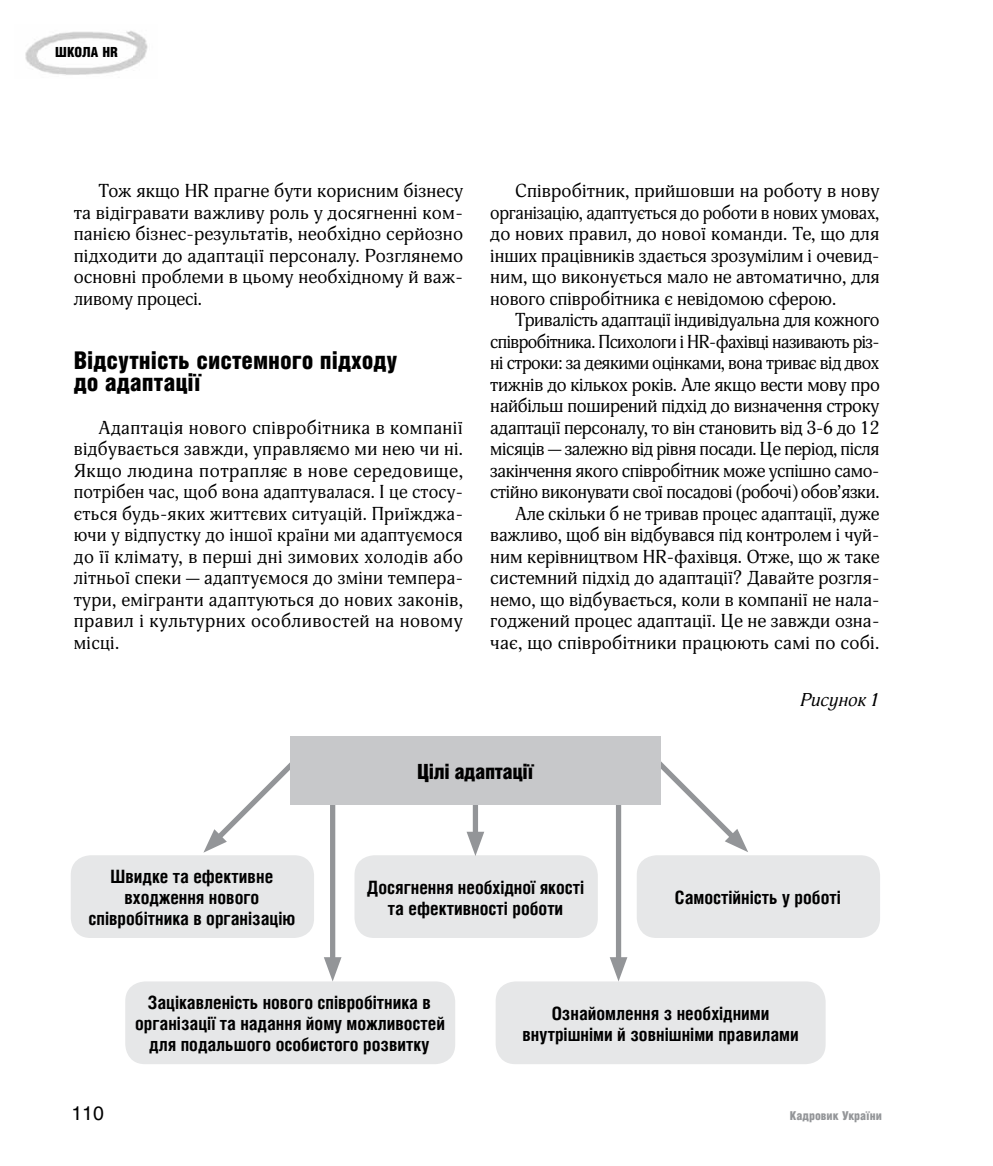
<style>
.page{position:relative;width:993px;height:1166px;background:#fff}
.page>*{position:absolute;margin:0;border:0;box-sizing:border-box;transform-origin:0 0}
.t1{font:24.5px/21.5px "Helios Cond Black C";color:#000}
.t2{font:21px "Helios Cond Black C";letter-spacing:-.02em;color:#000}
.t3{font:19.25px "Helios C";color:#000}
.t4{font:18.38px/21.5px "Adonis C";letter-spacing:-.005em;color:#000;text-align:justify}
.t5{font:700 18.38px/21px "Helios Cond C";color:#000;text-align:center}
.t6{font:18.38px "Adonis C";letter-spacing:-.025em;color:#000}
.t7{font:18.38px "Adonis C";letter-spacing:.015em;color:#000}
.t8{font:italic 18.38px "Adonis C";color:#000}
.t9{font:14px "Helios Cond Black C";color:#000}
.t10{font:12.25px "Helios Cond Black C";color:#939598}
</style>
<div class="page">
<img style="left:25px;top:31px;width:123px;height:44px">
<div style="left:354px;top:855px;width:243px;height:83px;background:#e6e7e8;border-radius:20px"></div>
<div style="left:495px;top:981px;width:330px;height:83px;background:#e6e7e8;border-radius:20px"></div>
<div style="left:636px;top:855px;width:243px;height:83px;background:#e6e7e8;border-radius:20px"></div>
<div style="left:71px;top:855px;width:243px;height:83px;background:#e6e7e8;border-radius:20px"></div>
<div style="left:125px;top:981px;width:330px;height:83px;background:#e6e7e8;border-radius:20px"></div>
<div style="left:615px;top:790px;width:6px;height:177px;background:#939598"></div>
<svg style="left:609px;top:957px;width:18px;height:24px"></svg>
<svg style="left:660px;top:754px;width:88px;height:98px"></svg>
<svg style="left:204px;top:762px;width:86px;height:90px"></svg>
<div style="left:330px;top:790px;width:5px;height:177px;background:#939598"></div>
<svg style="left:324px;top:957px;width:17px;height:24px"></svg>
<div style="left:472px;top:801px;width:6px;height:40px;background:#939598"></div>
<svg style="left:466px;top:832px;width:18px;height:24px"></svg>
<div style="left:290px;top:736px;width:370px;height:69px;background:#c7c8ca"></div>
<p class="t9" style="left:55px;top:44px;width:64px">школа HR</p>
<p class="t4" style="left:74px;top:181px;width:391px;text-indent:25px">Тож якщо HR прагне бути корисним бізнесу та відігравати важливу роль у досягненні ком&shy;панією бізнес-результатів, необхідно серйозно підходити до адаптації персоналу. Розглянемо основні проблеми в цьому необхідному й важ&shy;ливому процесі.</p>
<p class="t1" style="left:74px;top:349px;width:325px">Відсутність системного підходу до адаптації</p>
<p class="t4" style="left:74px;top:417px;width:391px;text-indent:25px">Адаптація нового співробітника в компанії відбувається завжди, управляємо ми нею чи ні.<br>Якщо людина потрапляє в нове середовище, потрібен час, щоб вона адаптувалася. І це стосу&shy;ється будь-яких життєвих ситуацій. Приїжджа&shy;ючи у відпустку до іншої країни ми адаптуємося до її клімату, в перші дні зимових холодів або літньої спеки — адаптуємося до зміни темпера&shy;тури, емігранти адаптуються до нових законів, правил і культурних особливостей на новому місці.</p>
<p class="t4" style="left:515px;top:181px;width:366px">Співробітник, прийшовши на роботу в нову</p>
<p class="t4" style="left:490px;top:202px;width:390px">організацію, адаптується до роботи в нових умовах,</p>
<p class="t4" style="left:490px;top:224px;width:390px">до нових правил, до нової команди. Те, що для</p>
<p class="t4" style="left:490px;top:245px;width:390px">інших працівників здається зрозумілим і очевид-</p>
<p class="t4" style="left:490px;top:267px;width:391px">ним, що виконується мало не автоматично, для</p>
<p class="t4" style="left:490px;top:288px;width:347px">нового співробітника є невідомою сферою.</p>
<p class="t4" style="left:515px;top:310px;width:366px">Тривалість адаптації індивідуальна для кожного</p>
<p class="t6" style="left:490px;top:331px;width:390px">співробітника. Психологи і HR-фахівці називають різ-</p>
<p class="t6" style="left:490px;top:352px;width:390px">ні строки: за деякими оцінками, вона триває від двох</p>
<p class="t4" style="left:490px;top:374px;width:391px">тижнів до кількох років. Але якщо вести мову про</p>
<p class="t4" style="left:490px;top:395px;width:390px">найбільш поширений підхід до визначення строку</p>
<p class="t4" style="left:490px;top:417px;width:390px">адаптації персоналу, то він становить від 3-6 до 12</p>
<p class="t4" style="left:490px;top:438px;width:390px">місяців—залежно від рівня посади. Це період, після</p>
<p class="t4" style="left:490px;top:460px;width:390px">закінчення якого співробітник може успішно само-</p>
<p class="t4" style="left:490px;top:481px;width:390px">стійно виконувати свої посадові (робочі) обов’язки.</p>
<p class="t4" style="left:515px;top:503px;width:365px">Але скільки б не тривав процес адаптації, дуже</p>
<p class="t4" style="left:490px;top:524px;width:390px">важливо, щоб він відбувався під контролем і чуй-</p>
<p class="t4" style="left:490px;top:546px;width:390px">ним керівництвом HR-фахівця. Отже, що ж таке</p>
<p class="t4" style="left:490px;top:567px;width:390px">системний підхід до адаптації? Давайте розгля-</p>
<p class="t4" style="left:490px;top:589px;width:390px">немо, що відбувається, коли в компанії не нала-</p>
<p class="t4" style="left:490px;top:610px;width:390px">годжений процес адаптації. Це не завжди озна-</p>
<p class="t7" style="left:490px;top:632px;width:390px">чає, що співробітники працюють самі по собі.</p>
<p class="t8" style="left:800px;top:689px;width:81px">Рисунок 1</p>
<p class="t5" style="left:88px;top:865px;width:208px">Швидке та ефективне входження нового співробітника в організацію</p>
<p class="t2" style="left:417px;top:760px;width:118px">Цілі адаптації</p>
<p class="t5" style="left:367px;top:876px;width:219px">Досягнення необхідної якості та ефективності роботи</p>
<p class="t5" style="left:674px;top:886px;width:167px">Самостійність у роботі</p>
<p class="t5" style="left:135px;top:992px;width:311px">Зацікавленість нового співробітника в організації та надання йому можливостей для подальшого особистого розвитку</p>
<p class="t5" style="left:522px;top:1002px;width:278px">Ознайомлення з необхідними внутрішніми й зовнішніми правилами</p>
<p class="t3" style="left:71px;top:1102px;width:34px">110</p>
<p class="t10" style="left:789px;top:1108px;width:94px">Кадровик України</p>
</div>
